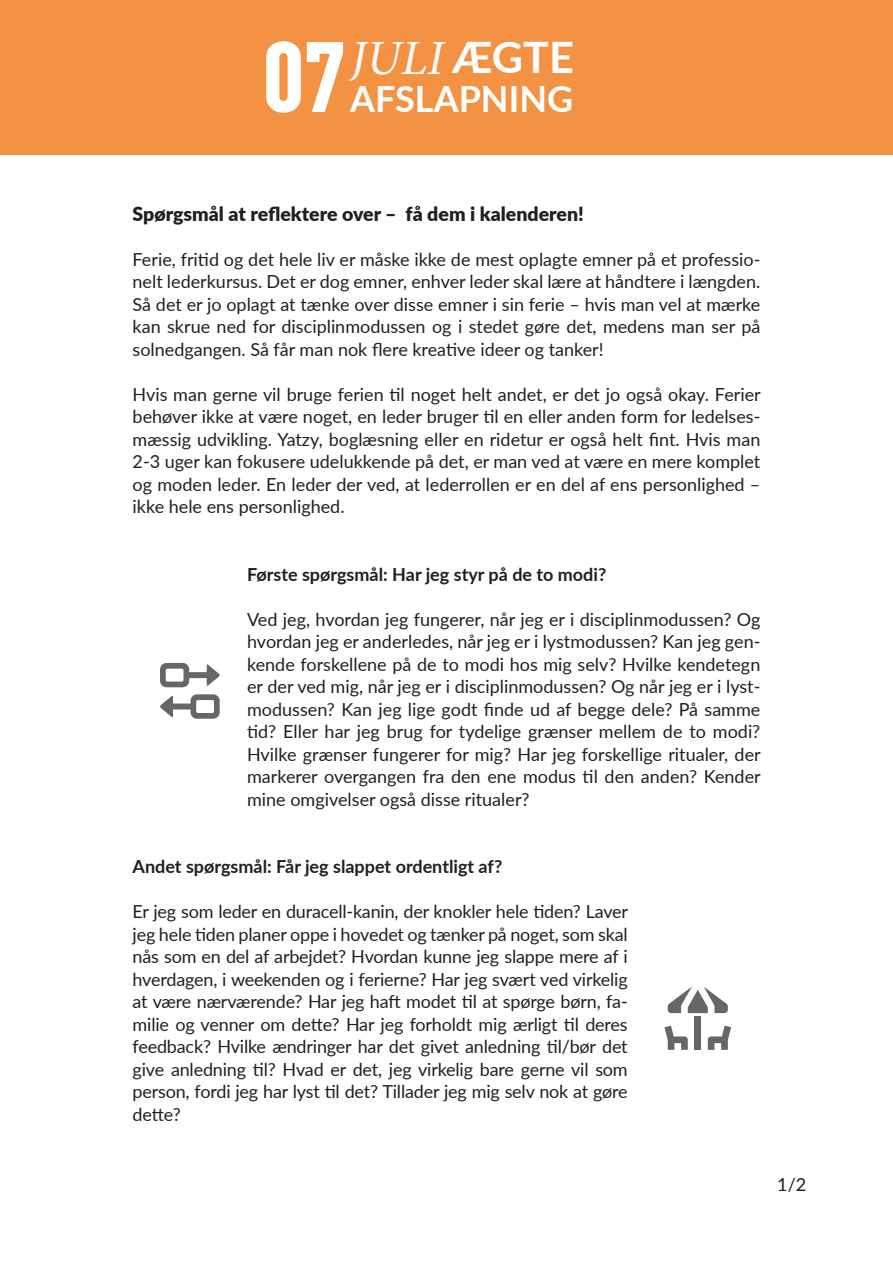
<style>
.page{position:relative;width:893px;height:1263px;background:#fff}
.page>*{position:absolute;margin:0;border:0;box-sizing:border-box;transform-origin:0 0}
.t1{font:900 condensed 98.25px "DIN Pro";color:#fff}
.t2{font:italic 49.2px "Minion Pro";color:#fff}
.t3{font:700 43.35px "Lato";color:#fff}
.t4{font:700 36px "Lato";color:#fff}
.t5{font:900 19.5px "Lato";color:#231f20}
.t6{font:18px/22.5px "Lato";color:#231f20;text-align:justify}
.t7{font:700 18px "Lato";color:#231f20}
</style>
<div class="page">
<div style="left:0;top:0;width:893px;height:154px;background:#f29242"></div>
<svg style="left:160px;top:694px;width:60px;height:25px"></svg>
<svg style="left:160px;top:663px;width:60px;height:24px"></svg>
<svg style="left:668px;top:987px;width:60px;height:26px"></svg>
<div style="left:694px;top:1016px;width:7px;height:34px;background:#666"></div>
<svg style="left:708px;top:1026px;width:23px;height:24px"></svg>
<svg style="left:664px;top:1026px;width:24px;height:24px"></svg>
<p class="t1" style="left:263px;top:1px;width:85px">07</p>
<p class="t2" style="left:350px;top:25px;width:95px">JULI</p>
<p class="t3" style="left:452px;top:26px;width:124px">ÆGTE</p>
<p class="t4" style="left:350px;top:73px;width:225px">AFSLAPNING</p>
<p class="t5" style="left:133px;top:199px;width:453px">Spørgsmål at reflektere over – få dem i kalenderen!</p>
<p class="t6" style="left:133px;top:247px;width:629px">Ferie, fritid og det hele liv er måske ikke de mest oplagte emner på et professio&shy;nelt lederkursus. Det er dog emner, enhver leder skal lære at håndtere i længden.<br>Så det er jo oplagt at tænke over disse emner i sin ferie – hvis man vel at mærke kan skrue ned for disciplinmodussen og i stedet gøre det, medens man ser på solnedgangen. Så får man nok flere kreative ideer og tanker!</p>
<p class="t6" style="left:133px;top:382px;width:630px">Hvis man gerne vil bruge ferien til noget helt andet, er det jo også okay. Ferier behøver ikke at være noget, en leder bruger til en eller anden form for ledelses&shy;mæssig udvikling. Yatzy, boglæsning eller en ridetur er også helt fint. Hvis man 2-3 uger kan fokusere udelukkende på det, er man ved at være en mere komplet og moden leder. En leder der ved, at lederrollen er en del af ens personlighed – ikke hele ens personlighed.</p>
<p class="t7" style="left:247px;top:561px;width:361px">Første spørgsmål: Har jeg styr på de to modi?</p>
<p class="t6" style="left:247px;top:607px;width:515px">Ved jeg, hvordan jeg fungerer, når jeg er i disciplinmodussen? Og hvordan jeg er anderledes, når jeg er i lystmodussen? Kan jeg gen&shy;kende forskellene på de to modi hos mig selv? Hvilke kendetegn er der ved mig, når jeg er i disciplinmodussen? Og når jeg er i lyst&shy;modussen? Kan jeg lige godt finde ud af begge dele? På samme tid? Eller har jeg brug for tydelige grænser mellem de to modi?<br>Hvilke grænser fungerer for mig? Har jeg forskellige ritualer, der markerer overgangen fra den ene modus til den anden? Kender mine omgivelser også disse ritualer?</p>
<p class="t7" style="left:133px;top:853px;width:371px">Andet spørgsmål: Får jeg slappet ordentligt af?</p>
<p class="t6" style="left:133px;top:900px;width:497px">Er jeg som leder en duracell-kanin, der knokler hele tiden? Laver jeg hele tiden planer oppe i hovedet og tænker på noget, som skal nås som en del af arbejdet? Hvordan kunne jeg slappe mere af i hverdagen, i weekenden og i ferierne? Har jeg svært ved virkelig at være nærværende? Har jeg haft modet til at spørge børn, fa&shy;milie og venner om dette? Har jeg forholdt mig ærligt til deres feedback? Hvilke ændringer har det givet anledning til/bør det give anledning til? Hvad er det, jeg virkelig bare gerne vil som person, fordi jeg har lyst til det? Tillader jeg mig selv nok at gøre dette?</p>
<p class="t6" style="left:777px;top:1172px;width:31px">1/2</p>
</div>
